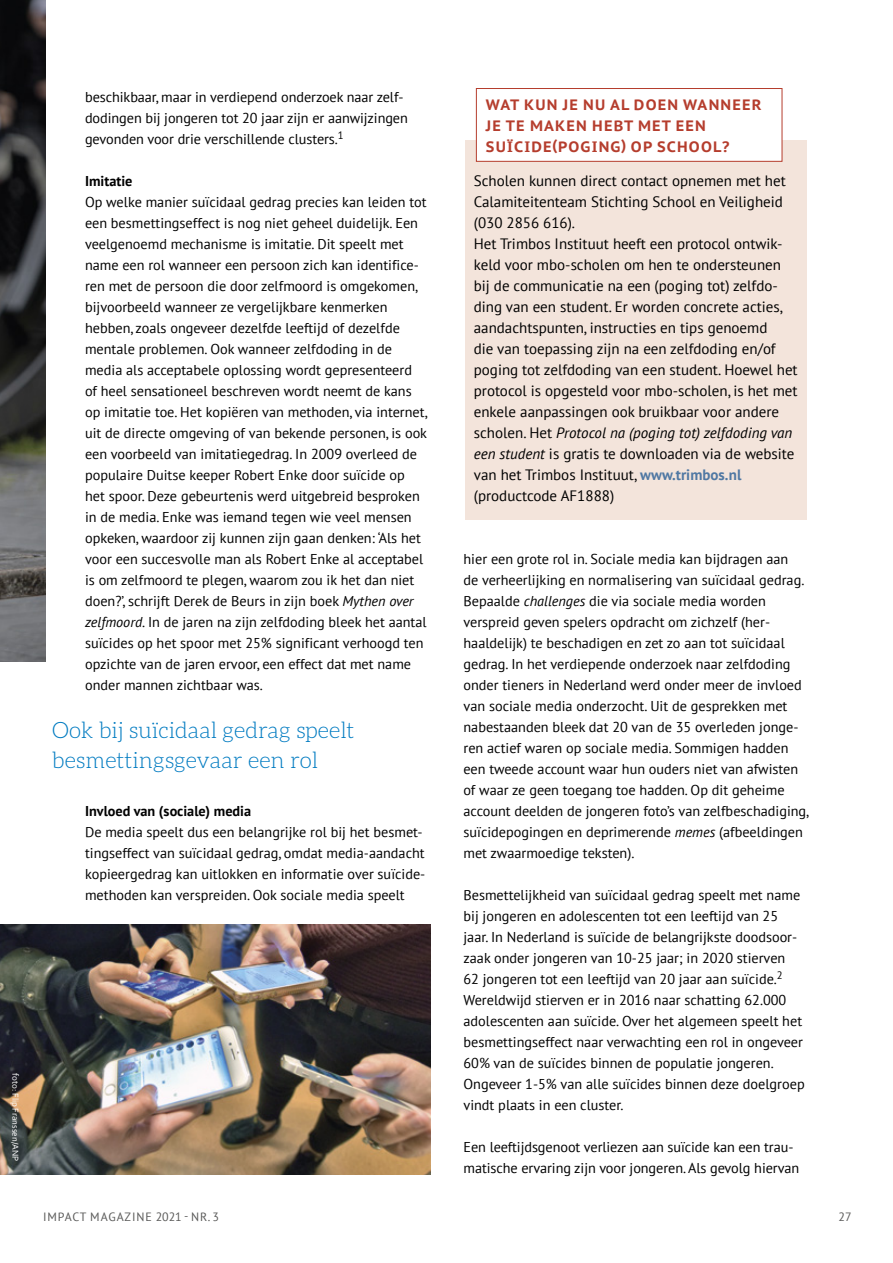
<style>
.page{position:relative;width:893px;height:1263px;background:#fff}
.page>*{position:absolute;margin:0;border:0;box-sizing:border-box;transform-origin:0 0}
._06-streamer{font:300 22.5px/30px "Aleo";color:#007bc1}
._09-Kader_plat{font:15px/21px "PT Sans";color:#000}
._09-Kader_kopje{font:700 15px/21px "PT Sans Caption";letter-spacing:.08em;color:#b53d2d}
._01-plat{font:14.25px/21px "PT Sans";color:#000}
._05-tussenkopje{font:700 14.25px "PT Sans";color:#000}
.t1{font:12px "PT Sans";letter-spacing:.065em;color:#585857}
._08-foto_credit{font:9px "Corbel";color:#fff}
.s1{font-style:italic}
.s2{font-weight:700;color:#5078a3}
</style>
<div class="page">
<img style="left:0;top:0;width:45px;height:661px">
<img style="left:0;top:924px;width:430px;height:250px">
<div style="left:465px;top:140px;width:342px;height:380px;background:#f3e4db"></div>
<div style="left:476px;top:88px;width:306px;height:73px;background:#fff"></div>
<div style="left:476px;top:88px;width:306px;height:74px;border:1px solid #b53d2d"></div>
<p class="_08-foto_credit" style="left:21px;top:1073px;width:89px;rotate:90deg">foto: Flip Franssen/ANP</p>
<p class="_01-plat" style="left:85px;top:86px;width:324px">beschikbaar, maar in verdiepend onderzoek naar zelf&shy;dodingen bij jongeren tot 20 jaar zijn er aanwijzingen gevonden voor drie verschillende clusters.<sup>1</sup></p>
<p class="_05-tussenkopje" style="left:85px;top:171px;width:49px">Imitatie</p>
<p class="_01-plat" style="left:85px;top:191px;width:344px">Op welke manier suïcidaal gedrag precies kan leiden tot een besmettingseffect is nog niet geheel duidelijk. Een veelgenoemd mechanisme is imitatie. Dit speelt met name een rol wanneer een persoon zich kan identifice&shy;ren met de persoon die door zelfmoord is omgekomen, bijvoorbeeld wanneer ze vergelijkbare kenmerken hebben, zoals ongeveer dezelfde leeftijd of dezelfde mentale problemen. Ook wanneer zelfdoding in de media als acceptabele oplossing wordt gepresenteerd<br>of heel sensationeel beschreven wordt neemt de kans op imitatie toe. Het kopiëren van methoden, via internet, uit de directe omgeving of van bekende personen, is ook een voorbeeld van imitatiegedrag. In 2009 overleed de populaire Duitse keeper Robert Enke door suïcide op het spoor. Deze gebeurtenis werd uitgebreid besproken in de media. Enke was iemand tegen wie veel mensen opkeken, waardoor zij kunnen zijn gaan denken: ‘Als het voor een succesvolle man als Robert Enke al acceptabel is om zelfmoord te plegen, waarom zou ik het dan niet doen?’, schrijft Derek de Beurs in zijn boek <span class="s1">Mythen over zelfmoord</span>. In de jaren na zijn zelfdoding bleek het aantal suïcides op het spoor met 25% significant verhoogd ten opzichte van de jaren ervoor, een effect dat met name onder mannen zichtbaar was.</p>
<p class="_06-streamer" style="left:52px;top:715px;width:304px">Ook bij suïcidaal gedrag speelt besmettingsgevaar een rol</p>
<p class="_05-tussenkopje" style="left:85px;top:801px;width:168px">Invloed van (sociale) media</p>
<p class="_01-plat" style="left:85px;top:821px;width:341px">De media speelt dus een belangrijke rol bij het besmet&shy;tingseffect van suïcidaal gedrag, omdat media-aandacht kopieergedrag kan uitlokken en informatie over suïcide&shy;methoden kan verspreiden. Ook sociale media speelt</p>
<p class="_09-Kader_kopje" style="left:486px;top:93px;width:277px">WAT KUN JE NU AL DOEN WANNEER<br>JE TE MAKEN HEBT MET EEN<br>SUÏCIDE(POGING) OP SCHOOL?</p>
<p class="_09-Kader_plat" style="left:474px;top:169px;width:314px">Scholen kunnen direct contact opnemen met het<br>Calamiteitenteam Stichting School en Veiligheid (030 2856 616).</p>
<p class="_09-Kader_plat" style="left:474px;top:232px;width:325px">Het Trimbos Instituut heeft een protocol ontwik&shy;keld voor mbo-scholen om hen te ondersteunen bij de communicatie na een (poging tot) zelfdo&shy;ding van een student. Er worden concrete acties, aandachtspunten, instructies en tips genoemd<br>die van toepassing zijn na een zelfdoding en/of poging tot zelfdoding van een student. Hoewel het protocol is opgesteld voor mbo-scholen, is het met enkele aanpassingen ook bruikbaar voor andere scholen. Het <span class="s1">Protocol na (poging tot) zelfdoding van een student</span> is gratis te downloaden via de website van het Trimbos Instituut, <span class="s2">www.trimbos.nl </span>(productcode AF1888)</p>
<p class="_01-plat" style="left:463px;top:548px;width:347px">hier een grote rol in. Sociale media kan bijdragen aan<br>de verheerlijking en normalisering van suïcidaal gedrag.<br>Bepaalde <span class="s1">challenges</span> die via sociale media worden verspreid geven spelers opdracht om zichzelf (her&shy;haaldelijk) te beschadigen en zet zo aan tot suïcidaal gedrag. In het verdiepende onderzoek naar zelfdoding onder tieners in Nederland werd onder meer de invloed van sociale media onderzocht. Uit de gesprekken met nabestaanden bleek dat 20 van de 35 overleden jonge&shy;ren actief waren op sociale media. Sommigen hadden een tweede account waar hun ouders niet van afwisten of waar ze geen toegang toe hadden. Op dit geheime account deelden de jongeren foto’s van zelfbeschadiging, suïcidepogingen en deprimerende <span class="s1">memes</span> (afbeeldingen met zwaarmoedige teksten).</p>
<p class="_01-plat" style="left:463px;top:884px;width:343px">Besmettelijkheid van suïcidaal gedrag speelt met name bij jongeren en adolescenten tot een leeftijd van 25 jaar. In Nederland is suïcide de belangrijkste doodsoor&shy;zaak onder jongeren van 10-25 jaar; in 2020 stierven<br>62 jongeren tot een leeftijd van 20 jaar aan suïcide.<sup>2<br></sup>Wereldwijd stierven er in 2016 naar schatting 62.000 adolescenten aan suïcide. Over het algemeen speelt het besmettingseffect naar verwachting een rol in ongeveer 60% van de suïcides binnen de populatie jongeren.<br>Ongeveer 1-5% van alle suïcides binnen deze doelgroep vindt plaats in een cluster.</p>
<p class="_01-plat" style="left:463px;top:1136px;width:337px">Een leeftijdsgenoot verliezen aan suïcide kan een trau&shy;matische ervaring zijn voor jongeren. Als gevolg hiervan</p>
<p class="t1" style="left:43px;top:1209px;width:178px">IMPACT MAGAZINE 2021 - NR. 3</p>
<p class="t1" style="left:838px;top:1209px;width:15px">27</p>
</div>
